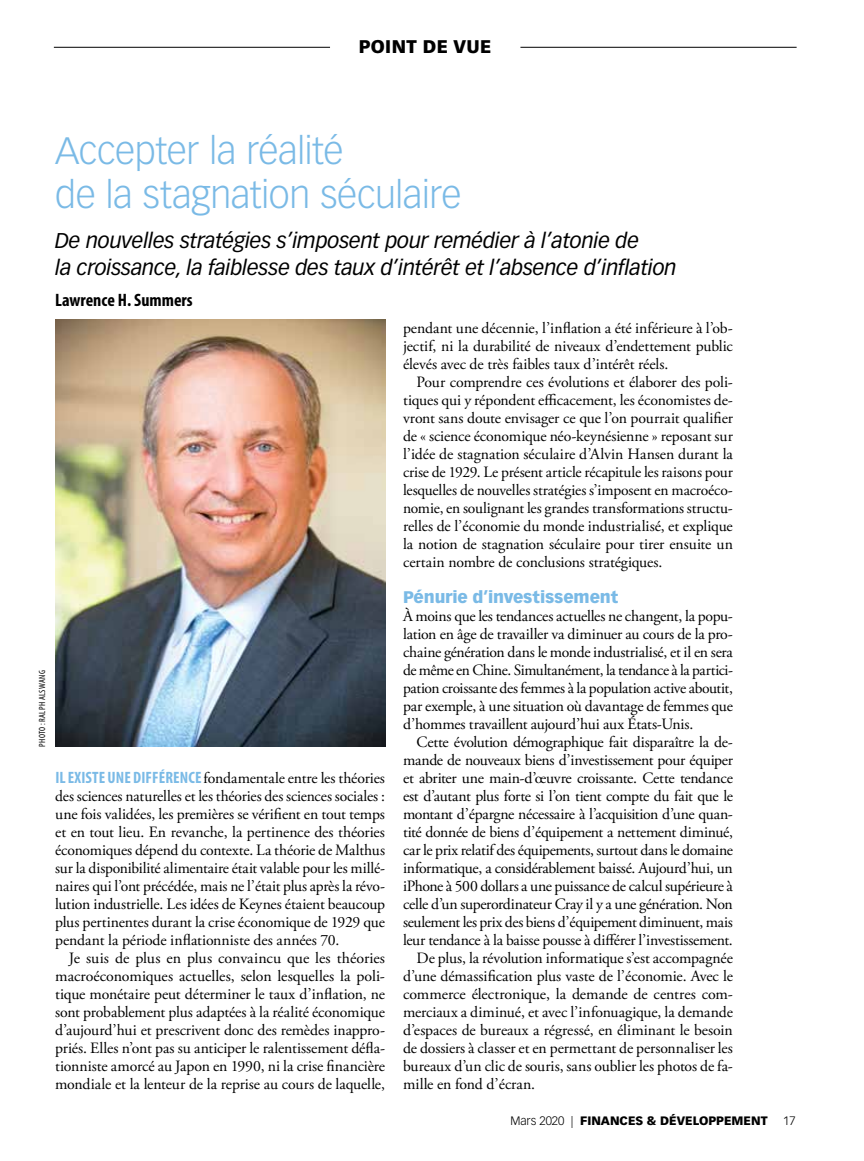
<style>
.page{position:relative;width:864px;height:1161px;background:#fff}
.page>*{position:absolute;margin:0;border:0;box-sizing:border-box;transform-origin:0 0}
.t1{font:300 37.5px/43.5px "Vectora LT Std";letter-spacing:-.015em;color:#7abae6}
.t2{font:italic 21px/27px "Vectora LT Std";letter-spacing:-.01em;color:#000}
.t3{font:700 condensed 18px "Myriad Pro";color:#000}
.t4{font:900 18px "Vectora LT Std";letter-spacing:.02em;color:#000}
.t5{font:900 16.5px "Vectora LT Std";letter-spacing:-.01em;color:#7abae6}
.t6{font:15.75px/18px "Adobe Garamond Pro";letter-spacing:-.015em;color:#000;text-align:justify}
.t7{font:900 12px "Vectora LT Std";color:#000}
.t8{font:300 12px "Vectora LT Std";color:#000}
.t9{font:condensed 9px "Myriad Pro";letter-spacing:.035em;color:#000}
.s1{font-family:"Myriad Pro";font-weight:700;font-stretch:condensed;font-size:16.5px;color:#7abae6}
.s2{font-weight:300}
</style>
<div class="page">
<hr style="left:520px;top:47px;width:277px;height:1px;background:#000">
<hr style="left:54px;top:47px;width:276px;height:1px;background:#000">
<img style="left:55px;top:320px;width:330px;height:427px">
<p class="t4" style="left:359px;top:36px;width:134px">POINT DE VUE</p>
<p class="t9" style="left:37px;top:747px;width:78px;rotate:-90deg">PHOTO : RALPH ALSWANG</p>
<h1 class="t1" style="left:55px;top:130px;width:408px">Accepter la réalité<br>de la stagnation séculaire</h1>
<h2 class="t2" style="left:55px;top:228px;width:623px">De nouvelles stratégies s’imposent pour remédier à l’atonie de<br>la croissance, la faiblesse des taux d’intérêt et l’absence d’inflation</h2>
<p class="t3" style="left:55px;top:289px;width:139px">Lawrence H. Summers</p>
<p class="t6" style="left:55px;top:770px;width:331px"><span class="s1">IL EXISTE UNE DIFFÉRENCE</span>fondamentale entre les théories des sciences naturelles et les théories des sciences sociales : une fois validées, les premières se vérifient en tout temps et en tout lieu. En revanche, la pertinence des théories économiques dépend du contexte. La théorie de Malthus sur la disponibilité alimentaire était valable pour les millé&shy;naires qui l’ont précédée, mais ne l’était plus après la révo&shy;lution industrielle. Les idées de Keynes étaient beaucoup plus pertinentes durant la crise économique de 1929 que pendant la période inflationniste des années 70.</p>
<p class="t6" style="left:55px;top:950px;width:331px;text-indent:14px">Je suis de plus en plus convaincu que les théories macroéconomiques actuelles, selon lesquelles la poli&shy;tique monétaire peut déterminer le taux d’inflation, ne sont probablement plus adaptées à la réalité économique d’aujourd’hui et prescrivent donc des remèdes inappro&shy;priés. Elles n’ont pas su anticiper le ralentissement défla&shy;tionniste amorcé au Japon en 1990, ni la crise financière mondiale et la lenteur de la reprise au cours de laquelle,</p>
<p class="t6" style="left:403px;top:320px;width:331px">pendant une décennie, l’inflation a été inférieure à l’ob&shy;jectif, ni la durabilité de niveaux d’endettement public élevés avec de très faibles taux d’intérêt réels.</p>
<p class="t6" style="left:403px;top:374px;width:331px;text-indent:14px">Pour comprendre ces évolutions et élaborer des poli&shy;tiques qui y répondent efficacement, les économistes de&shy;vront sans doute envisager ce que l’on pourrait qualifier de « science économique néo-keynésienne » reposant sur l’idée de stagnation séculaire d’Alvin Hansen durant la crise de 1929. Le présent article récapitule les raisons pour lesquelles de nouvelles stratégies s’imposent en macroéco&shy;nomie, en soulignant les grandes transformations structu&shy;relles de l’économie du monde industrialisé, et explique la notion de stagnation séculaire pour tirer ensuite un certain nombre de conclusions stratégiques.</p>
<p class="t5" style="left:403px;top:587px;width:216px">Pénurie d’investissement</p>
<p class="t6" style="left:403px;top:608px;width:331px">À moins que les tendances actuelles ne changent, la popu&shy;lation en âge de travailler va diminuer au cours de la pro&shy;chaine génération dans le monde industrialisé, et il en sera de même en Chine. Simultanément, la tendance à la partici&shy;pation croissante des femmes à la population active aboutit, par exemple, à une situation où davantage de femmes que d’hommes travaillent aujourd’hui aux États-Unis.</p>
<p class="t6" style="left:417px;top:734px;width:318px">Cette évolution démographique fait disparaître la de-</p>
<p class="t6" style="left:403px;top:752px;width:331px">mande de nouveaux biens d’investissement pour équiper</p>
<p class="t6" style="left:403px;top:770px;width:331px">et abriter une main-d’œuvre croissante. Cette tendance</p>
<p class="t6" style="left:403px;top:788px;width:331px">est d’autant plus forte si l’on tient compte du fait que le</p>
<p class="t6" style="left:403px;top:806px;width:331px">montant d’épargne nécessaire à l’acquisition d’une quan-</p>
<p class="t6" style="left:403px;top:824px;width:331px">tité donnée de biens d’équipement a nettement diminué,</p>
<p class="t6" style="left:403px;top:842px;width:331px">car le prix relatif des équipements, surtout dans le domaine</p>
<p class="t6" style="left:403px;top:860px;width:331px">informatique, a considérablement baissé. Aujourd’hui, un</p>
<p class="t6" style="left:403px;top:878px;width:331px">iPhone à 500 dollars a une puissance de calcul supérieure à</p>
<p class="t6" style="left:403px;top:896px;width:331px">celle d’un superordinateur Cray il y a une génération. Non</p>
<p class="t6" style="left:403px;top:914px;width:331px">seulement les prix des biens d’équipement diminuent, mais</p>
<p class="t6" style="left:403px;top:932px;width:331px">leur tendance à la baisse pousse à différer l’investissement.</p>
<p class="t6" style="left:417px;top:950px;width:318px">De plus, la révolution informatique s’est accompagnée</p>
<p class="t6" style="left:403px;top:968px;width:331px">d’une démassification plus vaste de l’économie. Avec le</p>
<p class="t6" style="left:403px;top:986px;width:331px">commerce électronique, la demande de centres com-</p>
<p class="t6" style="left:403px;top:1004px;width:331px">merciaux a diminué, et avec l’infonuagique, la demande</p>
<p class="t6" style="left:403px;top:1022px;width:331px">d’espaces de bureaux a régressé, en éliminant le besoin</p>
<p class="t6" style="left:403px;top:1040px;width:331px">de dossiers à classer et en permettant de personnaliser les</p>
<p class="t6" style="left:403px;top:1058px;width:331px">bureaux d’un clic de souris, sans oublier les photos de fa-</p>
<p class="t6" style="left:403px;top:1076px;width:134px">mille en fond d’écran.</p>
<p class="t7" style="left:510px;top:1113px;width:259px"><span class="s2">Mars 2020 |</span> FINANCES &amp; DÉVELOPPEMENT</p>
<p class="t8" style="left:783px;top:1114px;width:14px">17</p>
</div>
